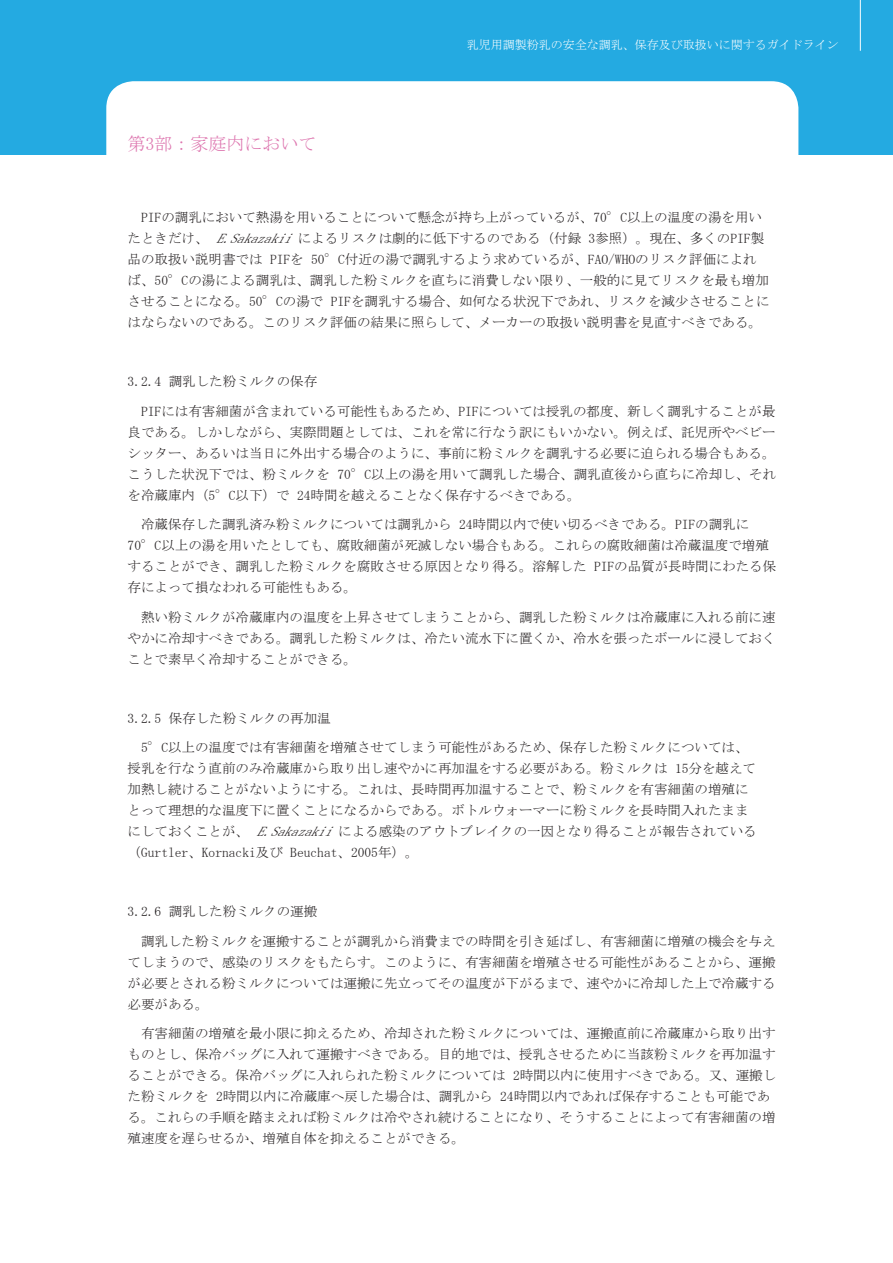
<style>
.page{position:relative;width:893px;height:1263px;background:#fff}
.page>*{position:absolute;margin:0;border:0;box-sizing:border-box;transform-origin:0 0}
.t1{font:18px "MS Mincho";color:#dd74ae}
.t2{font:13.5px/21px "MS Mincho";color:#231f20}
.t3{font:12px "MS Mincho";color:#fff}
.s1{font-style:italic}
</style>
<div class="page">
<div style="left:0;top:0;width:893px;height:154px;background:#24aae1"></div>
<div style="left:106px;top:81px;width:692px;height:103px;background:#fff;border-radius:27px"></div>
<hr style="left:860px;top:0;width:1px;height:51px;background:#fff">
<h1 class="t1" style="left:128px;top:134px;width:190px">第3部：家庭内において</h1>
<p class="t3" style="left:467px;top:39px;width:373px">乳児用調製粉乳の安全な調乳、保存及び取扱いに関するガイドライン</p>
<p class="t2" style="left:128px;top:207px;width:643px">　PIFの調乳において熱湯を用いることについて懸念が持ち上がっているが、70°C以上の温度の湯を用いたときだけ、 <span class="s1">E.Sakazakii</span>によるリスクは劇的に低下するのである（付録 3参照）。現在、多くのPIF製品の取扱い説明書では PIFを 50°C付近の湯で調乳するよう求めているが、FAO/WHOのリスク評価によれば、50°Cの湯による調乳は、調乳した粉ミルクを直ちに消費しない限り、一般的に見てリスクを最も増加させることになる。50°Cの湯で PIFを調乳する場合、如何なる状況下であれ、リスクを減少させることにはならないのである。このリスク評価の結果に照らして、メーカーの取扱い説明書を見直すべきである。</p>
<p class="t2" style="left:128px;top:367px;width:650px;line-height:29.5px">3.2.4 調乳した粉ミルクの保存<br>　PIFには有害細菌が含まれている可能性もあるため、PIFについては授乳の都度、新しく調乳することが最</p>
<p class="t2" style="left:128px;top:421px;width:650px;text-align:justify">良である。しかしながら、実際問題としては、これを常に行なう訳にもいかない。例えば、託児所やベビーシッター、あるいは当日に外出する場合のように、事前に粉ミルクを調乳する必要に迫られる場合もある。こうした状況下では、粉ミルクを 70°C以上の湯を用いて調乳した場合、調乳直後から直ちに冷却し、それを冷蔵庫内（5°C以下）で 24時間を越えることなく保存するべきである。</p>
<p class="t2" style="left:128px;top:514px;width:650px">　冷蔵保存した調乳済み粉ミルクについては調乳から 24時間以内で使い切るべきである。PIFの調乳に70°C以上の湯を用いたとしても、腐敗細菌が死滅しない場合もある。これらの腐敗細菌は冷蔵温度で増殖することができ、調乳した粉ミルクを腐敗させる原因となり得る。溶解した PIFの品質が長時間にわたる保存によって損なわれる可能性もある。</p>
<p class="t2" style="left:128px;top:606px;width:650px;text-align:justify">　熱い粉ミルクが冷蔵庫内の温度を上昇させてしまうことから、調乳した粉ミルクは冷蔵庫に入れる前に速やかに冷却すべきである。調乳した粉ミルクは、冷たい流水下に置くか、冷水を張ったボールに浸しておくことで素早く冷却することができる。</p>
<p class="t2" style="left:128px;top:703px;width:622px;line-height:29.5px">3.2.5 保存した粉ミルクの再加温<br>　5°C以上の温度では有害細菌を増殖させてしまう可能性があるため、保存した粉ミルクについては、</p>
<p class="t2" style="left:128px;top:758px;width:631px">授乳を行なう直前のみ冷蔵庫から取り出し速やかに再加温をする必要がある。粉ミルクは 15分を越えて加熱し続けることがないようにする。これは、長時間再加温することで、粉ミルクを有害細菌の増殖にとって理想的な温度下に置くことになるからである。ボトルウォーマーに粉ミルクを長時間入れたままにしておくことが、 <span class="s1">E.Sakazakii</span>による感染のアウトブレイクの一因となり得ることが報告されている（Gurtler、Kornacki及び Beuchat、2005年）。</p>
<p class="t2" style="left:128px;top:897px;width:650px;line-height:29.5px">3.2.6 調乳した粉ミルクの運搬<br>　調乳した粉ミルクを運搬することが調乳から消費までの時間を引き延ばし、有害細菌に増殖の機会を与え</p>
<p class="t2" style="left:128px;top:951px;width:650px;text-align:justify">てしまうので、感染のリスクをもたらす。このように、有害細菌を増殖させる可能性があることから、運搬が必要とされる粉ミルクについては運搬に先立ってその温度が下がるまで、速やかに冷却した上で冷蔵する必要がある。</p>
<p class="t2" style="left:128px;top:1023px;width:650px">　有害細菌の増殖を最小限に抑えるため、冷却された粉ミルクについては、運搬直前に冷蔵庫から取り出すものとし、保冷バッグに入れて運搬すべきである。目的地では、授乳させるために当該粉ミルクを再加温することができる。保冷バッグに入れられた粉ミルクについては 2時間以内に使用すべきである。又、運搬した粉ミルクを 2時間以内に冷蔵庫へ戻した場合は、調乳から 24時間以内であれば保存することも可能である。これらの手順を踏まえれば粉ミルクは冷やされ続けることになり、そうすることによって有害細菌の増殖速度を遅らせるか、増殖自体を抑えることができる。</p>
</div>
